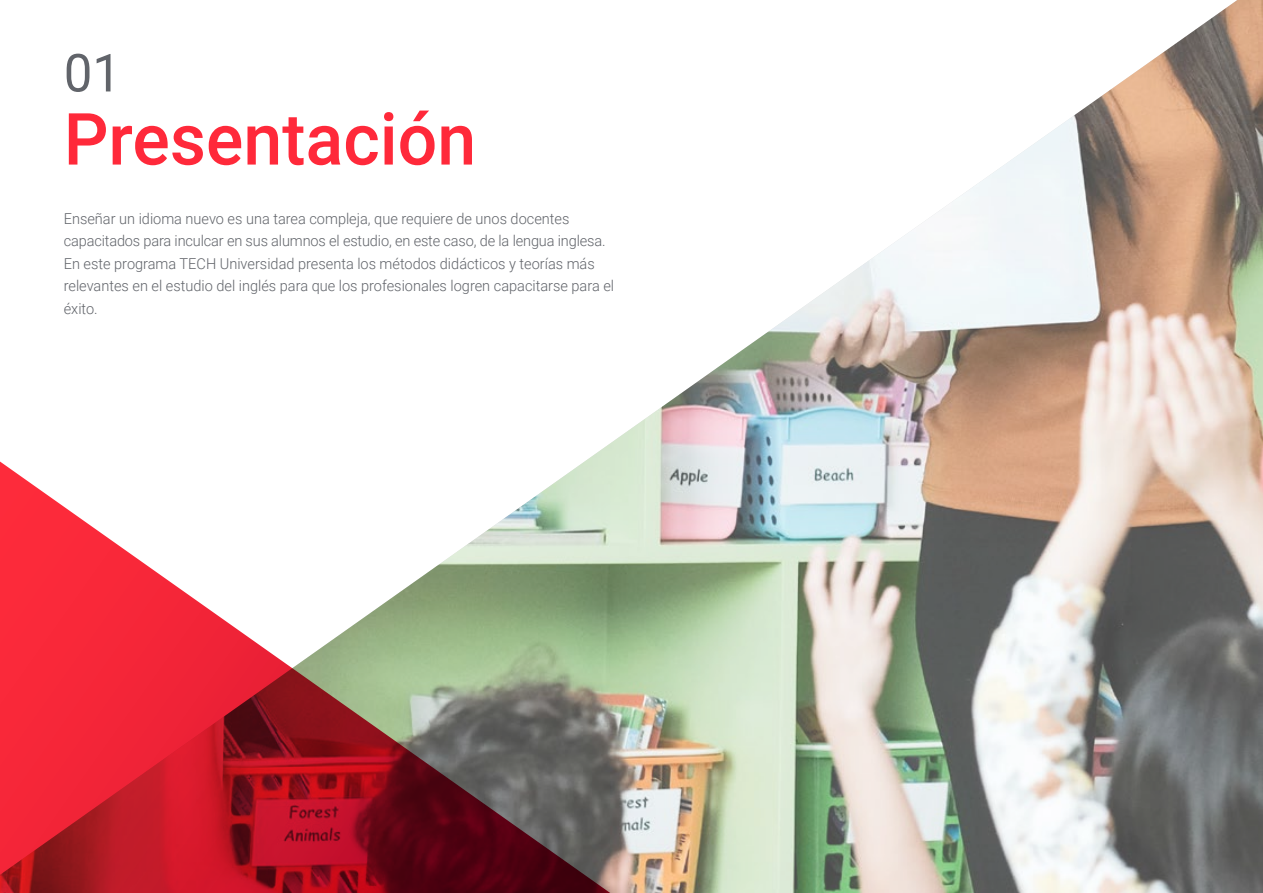
<style>
.page{position:relative;width:1263px;height:893px;background:#fff}
.page>*{position:absolute;margin:0;border:0;box-sizing:border-box;transform-origin:0 0}
.t1{font:500 72px "Roboto";color:#ff293a}
.t2{font:52.5px "Roboto";color:#61646a}
.t3{font:300 15px/22.5px "Roboto";color:#61646a}
</style>
<div class="page">
<img style="left:607px;top:0;width:656px;height:893px">
<svg style="left:0;top:446px;width:640px;height:447px"></svg>
<h2 class="t2" style="left:64px;top:36px;width:59px">01</h2>
<h1 class="t1" style="left:64px;top:89px;width:414px">Presentación</h1>
<p class="t3" style="left:64px;top:207px;width:552px">Enseñar un idioma nuevo es una tarea compleja, que requiere de unos docentes capacitados para inculcar en sus alumnos el estudio, en este caso, de la lengua inglesa.<br>En este programa TECH Universidad presenta los métodos didácticos y teorías más relevantes en el estudio del inglés para que los profesionales logren capacitarse para el éxito.</p>
</div>
